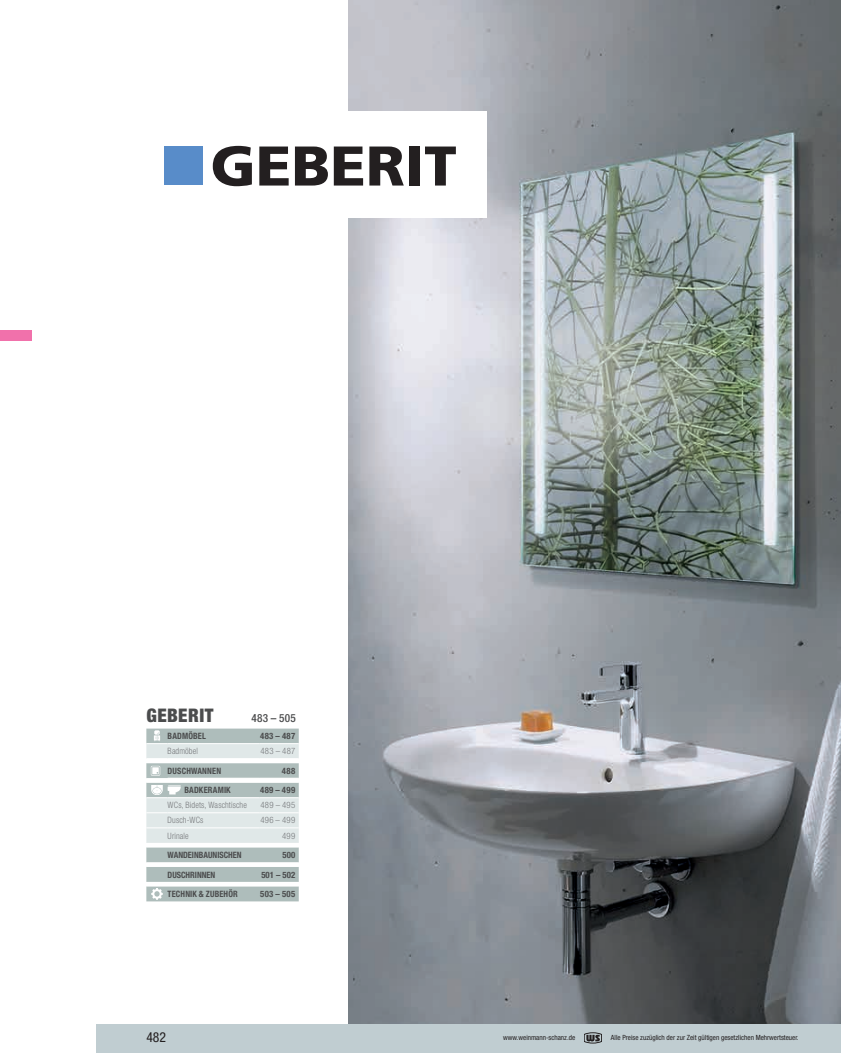
<style>
.page{position:relative;width:841px;height:1053px;background:#fff}
.page>*{position:absolute;margin:0;border:0;box-sizing:border-box;transform-origin:0 0}
.t1{font:900 condensed 18.75px "Helvetica Neue LT Pro";letter-spacing:.025em;color:#4b4c4d}
.t2{font:condensed 13.75px "Helvetica Neue LT Pro";color:#231f20}
.t3{font:500 condensed 11.25px "Helvetica Neue LT Pro";letter-spacing:.025em;color:#4b4c4d}
.t4{font:700 condensed 8.75px "Helvetica Neue LT Pro";letter-spacing:.015em;color:#4b4c4d;scale:.95 1}
.t5{font:300 condensed 8.75px "Helvetica Neue LT Pro";letter-spacing:.015em;color:#76787b;scale:.95 1}
.t6{font:700 condensed 8.75px "Helvetica Neue LT Pro";letter-spacing:.015em;color:#4b4c4d}
.t7{font:300 condensed 8.75px "Helvetica Neue LT Pro";letter-spacing:.015em;color:#76787b}
.t8{font:condensed 7.12px "Helvetica Neue LT Pro";color:#231f20}
</style>
<div class="page">
<div style="left:0;top:330px;width:32px;height:10px;background:#f171ab"></div>
<img style="left:348px;top:0;width:493px;height:1024px">
<div style="left:146px;top:112px;width:340px;height:106px;background:#fff"></div>
<svg style="left:213px;top:146px;width:39px;height:40px"></svg>
<svg style="left:259px;top:146px;width:30px;height:39px"></svg>
<svg style="left:295px;top:146px;width:33px;height:39px"></svg>
<svg style="left:334px;top:146px;width:29px;height:39px"></svg>
<svg style="left:369px;top:146px;width:35px;height:39px"></svg>
<div style="left:409px;top:146px;width:11px;height:39px;background:#231f20"></div>
<svg style="left:425px;top:146px;width:31px;height:39px"></svg>
<div style="left:164px;top:147px;width:38px;height:38px;background:#588cc9"></div>
<svg style="left:146px;top:728px;width:153px;height:173px"></svg>
<div style="left:97px;top:1024px;width:744px;height:28px;background:#c0cdd1"></div>
<svg style="left:584px;top:1032px;width:18px;height:11px"></svg>
<h1 class="t1" style="left:146px;top:704px;width:69px">GEBERIT</h1>
<h3 class="t3" style="left:251px;top:711px;width:46px">483 – 505</h3>
<p class="t4" style="left:168px;top:730px;width:42px">BADMÖBEL</p>
<p class="t6" style="left:260px;top:730px;width:37px">483 – 487</p>
<p class="t5" style="left:168px;top:746px;width:33px">Badmöbel</p>
<p class="t7" style="left:260px;top:746px;width:36px">483 – 487</p>
<p class="t4" style="left:168px;top:765px;width:58px">DUSCHWANNEN</p>
<p class="t6" style="left:282px;top:765px;width:15px">488</p>
<p class="t4" style="left:184px;top:784px;width:50px">BADKERAMIK</p>
<p class="t6" style="left:260px;top:784px;width:37px">489 – 499</p>
<p class="t5" style="left:168px;top:800px;width:85px">WCs, Bidets, Waschtische</p>
<p class="t7" style="left:260px;top:800px;width:36px">489 – 495</p>
<p class="t5" style="left:168px;top:815px;width:39px">Dusch-WCs</p>
<p class="t7" style="left:260px;top:815px;width:36px">496 – 499</p>
<p class="t5" style="left:168px;top:830px;width:24px">Urinale</p>
<p class="t7" style="left:282px;top:830px;width:15px">499</p>
<p class="t4" style="left:168px;top:849px;width:79px">WANDEINBAUNISCHEN</p>
<p class="t6" style="left:283px;top:849px;width:14px">500</p>
<p class="t4" style="left:168px;top:869px;width:52px">DUSCHRINNEN</p>
<p class="t6" style="left:261px;top:869px;width:35px">501 – 502</p>
<p class="t4" style="left:168px;top:888px;width:75px">TECHNIK &amp; ZUBEHÖR</p>
<p class="t6" style="left:260px;top:888px;width:36px">503 – 505</p>
<h2 class="t2" style="left:146px;top:1029px;width:21px">482</h2>
<p class="t8" style="left:503px;top:1033px;width:73px">www.weinmann-schanz.de</p>
<p class="t8" style="left:611px;top:1033px;width:189px">Alle Preise zuzüglich der zur Zeit gültigen gesetzlichen Mehrwertsteuer.</p>
</div>
